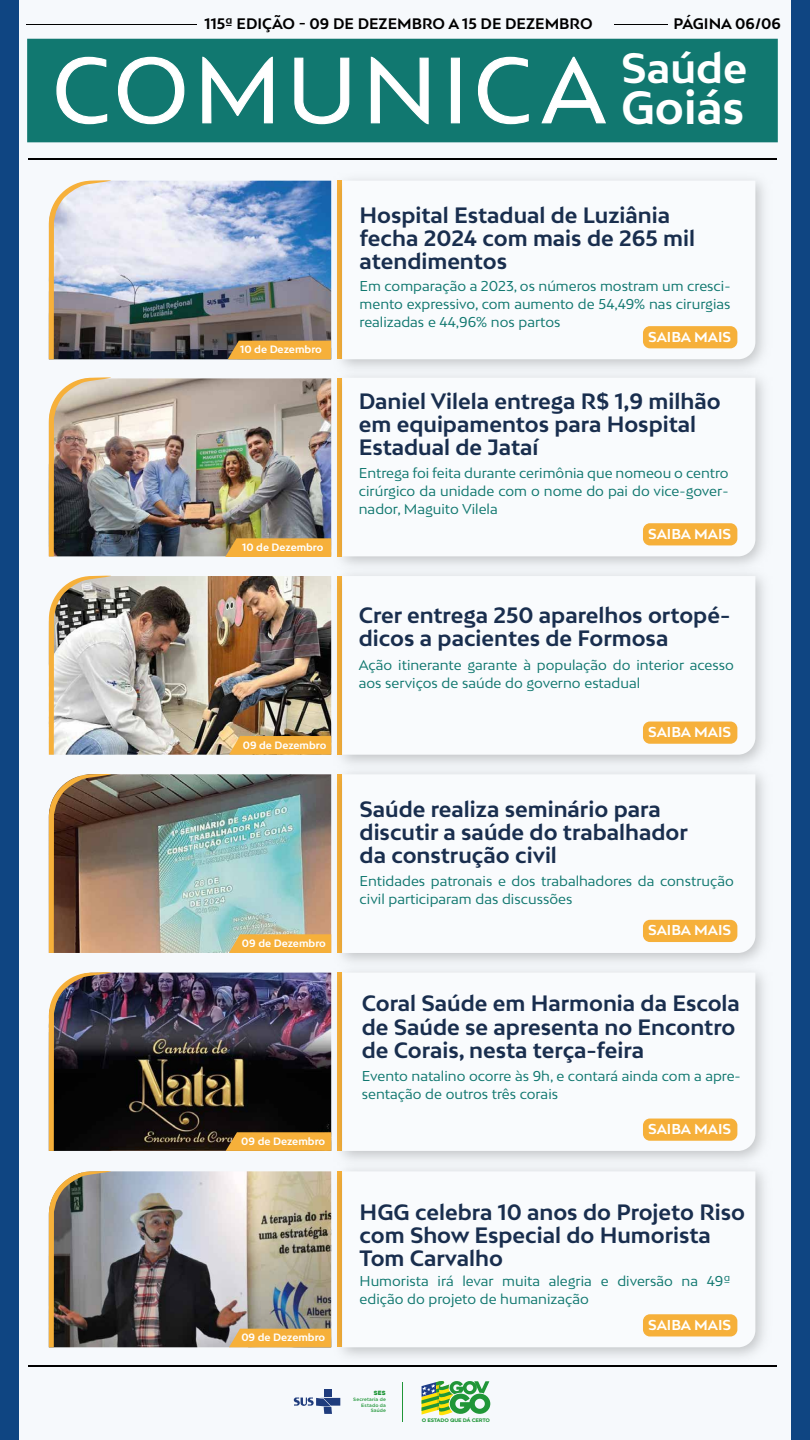
<style>
.page{position:relative;width:810px;height:1440px;background:#fff}
.page>*{position:absolute;margin:0;border:0;box-sizing:border-box;transform-origin:0 0}
.t1{font:700 44.1px "Bw Mitga";color:#fff}
.t2{font:700 40.12px "Bw Mitga";color:#fff}
.t3{font:700 21px/23.1px "Bw Mitga";color:#192e4e}
.t4{font:700 14.4px "Bw Mitga";color:#000}
.t5{font:700 13.58px "Bw Mitga";color:#fff}
.t6{font:13.5px/18.1px "Bw Mitga";color:#117870}
.t7{font:700 10.05px "Bw Mitga";color:#fff}
.t8{font:5.78px "Heavitas";color:#209638}
.t9{font:700 5.1px "Gotham";letter-spacing:-.045em;color:#209638;scale:1.05 1}
.t10{font:500 4.72px/5.7px "Gotham";letter-spacing:.025em;color:#209638;text-align:right}
</style>
<div class="page">
<div style="left:7px;top:0;width:795px;height:1440px;background:#f6f9fc"></div>
<div style="left:0;top:0;width:19px;height:1440px;background:#0f4582"></div>
<div style="left:791px;top:0;width:19px;height:1440px;background:#0f4582"></div>
<div style="left:27px;top:39px;width:751px;height:103px;background:#117870"></div>
<hr style="left:26px;top:24px;width:171px;height:1px;background:#000">
<hr style="left:614px;top:24px;width:53px;height:1px;background:#000">
<hr style="left:28px;top:158px;width:749px;height:1px;background:#000">
<svg style="left:56px;top:56px;width:52px;height:69px"></svg>
<svg style="left:118px;top:56px;width:67px;height:69px"></svg>
<svg style="left:202px;top:56px;width:71px;height:68px"></svg>
<svg style="left:294px;top:57px;width:56px;height:68px"></svg>
<svg style="left:370px;top:56px;width:59px;height:69px"></svg>
<div style="left:451px;top:58px;width:9px;height:65px;background:#fff"></div>
<svg style="left:478px;top:56px;width:51px;height:69px"></svg>
<svg style="left:541px;top:56px;width:65px;height:68px"></svg>
<hr style="left:28px;top:1365px;width:749px;height:1px;background:#000">
<img style="left:329px;top:179px;width:435px;height:185px">
<svg style="left:342px;top:181px;width:413px;height:178px"></svg>
<img style="left:114px;top:181px;width:217px;height:178px">
<svg style="left:49px;top:180px;width:65px;height:179px"></svg>
<div style="left:643px;top:326px;width:94px;height:22px;background:#f6b03a;border-radius:7px"></div>
<div style="left:228px;top:341px;width:103px;height:18px;background:#f6b03a"></div>
<img style="left:331px;top:364px;width:433px;height:198px">
<svg style="left:342px;top:378px;width:413px;height:178px"></svg>
<img style="left:114px;top:378px;width:217px;height:178px">
<img style="left:49px;top:377px;width:65px;height:179px">
<div style="left:643px;top:523px;width:94px;height:22px;background:#f6b03a;border-radius:7px"></div>
<img style="left:331px;top:562px;width:433px;height:199px">
<svg style="left:342px;top:576px;width:413px;height:179px"></svg>
<img style="left:114px;top:576px;width:217px;height:179px">
<svg style="left:49px;top:575px;width:65px;height:180px"></svg>
<div style="left:643px;top:722px;width:94px;height:22px;background:#f6b03a;border-radius:7px"></div>
<svg style="left:229px;top:736px;width:102px;height:19px;background:#f4b140"></svg>
<img style="left:331px;top:761px;width:433px;height:198px">
<svg style="left:342px;top:774px;width:413px;height:179px"></svg>
<img style="left:114px;top:774px;width:217px;height:179px">
<svg style="left:49px;top:774px;width:65px;height:179px;background:#87654a"></svg>
<div style="left:643px;top:920px;width:94px;height:22px;background:#f6b03a;border-radius:7px"></div>
<svg style="left:229px;top:934px;width:102px;height:19px;background:#f0b142"></svg>
<img style="left:329px;top:959px;width:435px;height:199px">
<svg style="left:342px;top:973px;width:413px;height:178px"></svg>
<img style="left:114px;top:973px;width:217px;height:178px">
<img style="left:49px;top:972px;width:65px;height:179px">
<div style="left:643px;top:1119px;width:94px;height:22px;background:#f6b03a;border-radius:7px"></div>
<svg style="left:226px;top:1132px;width:105px;height:19px;background:#e8a637"></svg>
<img style="left:329px;top:1158px;width:447px;height:209px">
<svg style="left:342px;top:1171px;width:413px;height:176px"></svg>
<img style="left:114px;top:1171px;width:217px;height:176px">
<svg style="left:49px;top:1171px;width:65px;height:176px;background:#787168"></svg>
<div style="left:643px;top:1314px;width:94px;height:22px;background:#f6b03a;border-radius:7px"></div>
<div style="left:229px;top:1329px;width:102px;height:18px;background:#f6b03a"></div>
<div style="left:324px;top:1390px;width:8px;height:7px;background:#1f3c7d"></div>
<svg style="left:294px;top:1398px;width:46px;height:16px"></svg>
<hr style="left:403px;top:1382px;width:1px;height:39px;background:#209638">
<svg style="left:422px;top:1381px;width:68px;height:35px"></svg>
<svg style="left:225px;top:538px;width:106px;height:19px;background:#edab3b"></svg>
<p class="t4" style="left:205px;top:15px;width:390px">115ª EDIÇÃO - 09 DE DEZEMBRO A 15 DE DEZEMBRO</p>
<p class="t4" style="left:673px;top:14px;width:109px">PÁGINA 06/06</p>
<h2 class="t2" style="left:621px;top:42px;width:127px">Saúde</h2>
<h1 class="t1" style="left:621px;top:78px;width:125px">Goiás</h1>
<p class="t7" style="left:240px;top:343px;width:83px">10 de Dezembro</p>
<p class="t7" style="left:242px;top:540px;width:83px">10 de Dezembro</p>
<p class="t7" style="left:243px;top:738px;width:85px">09 de Dezembro</p>
<p class="t7" style="left:242px;top:937px;width:85px">09 de Dezembro</p>
<p class="t7" style="left:241px;top:1135px;width:85px">09 de Dezembro</p>
<p class="t7" style="left:241px;top:1331px;width:85px">09 de Dezembro</p>
<h3 class="t3" style="left:360px;top:203px;width:337px">Hospital Estadual de Luziânia fecha 2024 com mais de 265 mil atendimentos</h3>
<p class="t6" style="left:360px;top:276px;width:372px;text-align:justify">Em comparação a 2023, os números mostram um cresci&shy;mento expressivo, com aumento de 54,49% nas cirurgias realizadas e 44,96% nos partos</p>
<p class="t5" style="left:648px;top:328px;width:85px">SAIBA MAIS</p>
<h3 class="t3" style="left:359px;top:389px;width:363px">Daniel Vilela entrega R$ 1,9 milhão em equipamentos para Hospital<br>Estadual de Jataí</h3>
<p class="t6" style="left:359px;top:464px;width:371px;text-align:justify">Entrega foi feita durante cerimônia que nomeou o centro cirúrgico da unidade com o nome do pai do vice-gover&shy;nador, Maguito Vilela</p>
<p class="t5" style="left:648px;top:525px;width:85px">SAIBA MAIS</p>
<h3 class="t3" style="left:359px;top:603px;width:373px">Crer entrega 250 aparelhos ortopé&shy;dicos a pacientes de Formosa</h3>
<p class="t6" style="left:359px;top:656px;width:377px">Ação itinerante garante à população do interior acesso aos serviços de saúde do governo estadual</p>
<p class="t5" style="left:648px;top:723px;width:85px">SAIBA MAIS</p>
<h3 class="t3" style="left:360px;top:797px;width:330px">Saúde realiza seminário para discutir a saúde do trabalhador da construção civil</h3>
<p class="t6" style="left:360px;top:871px;width:376px">Entidades patronais e dos trabalhadores da construção civil participaram das discussões</p>
<p class="t5" style="left:648px;top:921px;width:85px">SAIBA MAIS</p>
<h3 class="t3" style="left:362px;top:991px;width:380px">Coral Saúde em Harmonia da Escola de Saúde se apresenta no Encontro de Corais, nesta terça-feira</h3>
<p class="t6" style="left:362px;top:1067px;width:380px">Evento natalino ocorre às 9h, e contará ainda com a apre&shy;sentação de outros três corais</p>
<p class="t5" style="left:648px;top:1120px;width:85px">SAIBA MAIS</p>
<h3 class="t3" style="left:360px;top:1199px;width:387px">HGG celebra 10 anos do Projeto Riso com Show Especial do Humorista<br>Tom Carvalho</h3>
<p class="t6" style="left:360px;top:1272px;width:372px">Humorista irá levar muita alegria e diversão na 49ª edição do projeto de humanização</p>
<p class="t8" style="left:374px;top:1390px;width:14px">SES</p>
<p class="t10" style="left:353px;top:1396px;width:34px">Secretaria de<br>Estado da<br>Saúde</p>
<p class="t9" style="left:422px;top:1417px;width:66px">O ESTADO QUE DÁ CERTO</p>
<p class="t5" style="left:648px;top:1316px;width:85px">SAIBA MAIS</p>
</div>
